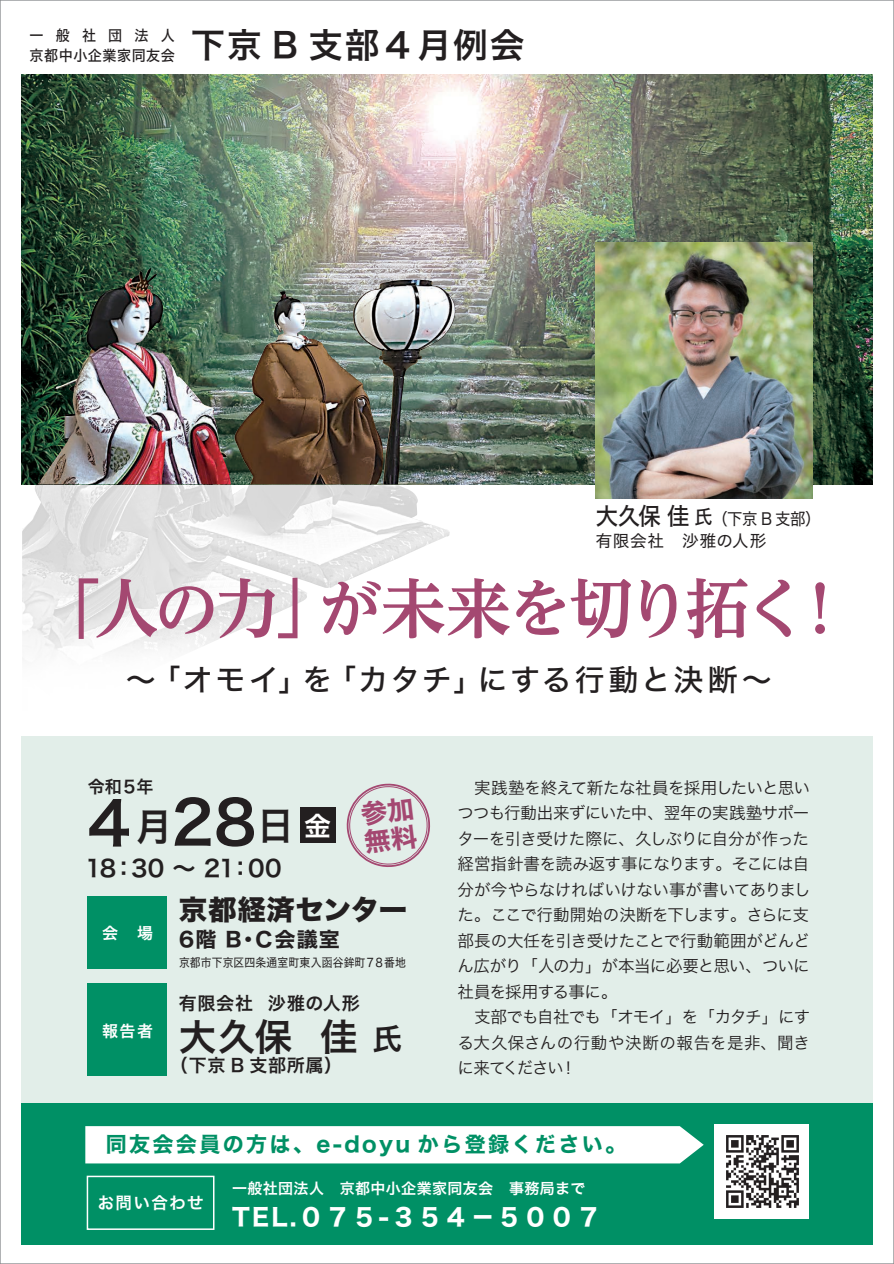
<style>
.page{position:relative;width:894px;height:1264px;background:#fff}
.page>*{position:absolute;margin:0;border:0;box-sizing:border-box;transform-origin:0 0}
.t1{font:700 64.5px "UD Reimin Pro";letter-spacing:-.06em;color:#a44871}
.t2{font:59.7px "Hira Kaku Std W6";color:#231f20}
.t3{font:37.5px "Hira Kaku Std W6";color:#231f20}
.t4{font:34.5px "Hira Kaku Std W6";letter-spacing:.05em;color:#231f20}
.t5{font:30px "Hira Kaku Std W5";letter-spacing:.085em;color:#231f20}
.t6{font:27.6px "Hira Kaku Std W8";letter-spacing:.005em;color:#231f20}
.t7{font:26.85px "Hira Kaku Std W6";color:#fff}
.t8{font:25.8px/28px "Hira Kaku Std W7";color:#a44871}
.t9{font:24px "Hira Kaku Std W7";letter-spacing:.1em;color:#fff}
.t10{font:23.25px "Hira Kaku Std W6";letter-spacing:-.03em;color:#231f20}
.t11{font:21px "Hira Kaku Std W7";letter-spacing:.115em;color:#009065}
.t12{font:20.4px "Hira Kaku Std W7";letter-spacing:.05em;color:#231f20}
.t13{font:18px "Hira Kaku Std W6";letter-spacing:.04em;color:#231f20}
.t14{font:17.1px "Hira Kaku Std W6";color:#231f20}
.t15{font:16.5px/25.5px "Hira Kaku Std W3";letter-spacing:-.035em;color:#231f20}
.t16{font:16.5px/22.4px "Hira Kaku Std W4";letter-spacing:.03em;color:#231f20;scale:.93 1}
.t17{font:16.5px "Hira Kaku Std W6";letter-spacing:.085em;color:#fff}
.t18{font:15.9px "Hira Kaku Std W6";color:#fff}
.t19{font:15px "Hira Kaku Std W6";letter-spacing:.025em;color:#fff}
.t20{font:14.85px/19.6px "Hira Kaku Std W5";letter-spacing:.035em;color:#231f20;scale:.95 1}
.t21{font:12px "Hira Kaku Std W4";letter-spacing:.01em;color:#231f20;scale:.9 1}
.s1{font-family:"Hira Kaku Std W5";font-size:24px}
.s2{font-family:"Hira Kaku Std W5";font-size:19.5px}
.s3{font-size:38.25px}
.s4{font-size:30px}
</style>
<div class="page">
<img style="left:22px;top:74px;width:850px;height:410px">
<div style="left:21px;top:736px;width:851px;height:508px;background:#e2eee9"></div>
<div style="left:21px;top:1103px;width:851px;height:141px;background:#009065"></div>
<div style="left:87px;top:1175px;width:127px;height:54px;border:2px solid #fff"></div>
<div style="left:85px;top:1126px;width:618px;height:37px;background:#fff"></div>
<div style="left:714px;top:1124px;width:95px;height:95px;background:#fff"></div>
<img style="left:726px;top:1135px;width:73px;height:73px">
<img style="left:22px;top:484px;width:428px;height:168px">
<img style="left:38px;top:267px;width:363px;height:217px">
<div style="left:87px;top:896px;width:80px;height:72px;background:#009065"></div>
<div style="left:87px;top:983px;width:80px;height:92px;background:#009065"></div>
<div style="left:299px;top:807px;width:36px;height:36px;background:#231f20"></div>
<img style="left:595px;top:242px;width:217px;height:257px">
<svg style="left:346px;top:783px;width:85px;height:84px"></svg>
<p class="t20" style="left:30px;top:26px;width:154px">一般社団法人京都中小企業家同友会</p>
<h3 class="t4" style="left:191px;top:18px;width:335px">下京 B 支部４月例会</h3>
<p class="t16" style="left:595px;top:507px;width:243px"><span class="s1">大久保 佳</span> <span class="s2">氏</span>（下京 B 支部）有限会社　沙雅の人形</p>
<h1 class="t1" style="left:37px;top:555px;width:816px">「人の力」が未来を切り拓く！</h1>
<h3 class="t5" style="left:126px;top:656px;width:647px">～「オモイ」を「カタチ」にする行動と決断～</h3>
<p class="t14" style="left:88px;top:773px;width:67px">令和５年</p>
<h2 class="t2" style="left:88px;top:776px;width:207px">4<span class="s3">月</span>28<span class="s3">日</span></h2>
<h3 class="t10" style="left:85px;top:850px;width:198px">18：30 ～ 21：00</h3>
<h3 class="t7" style="left:304px;top:804px;width:28px">金</h3>
<h3 class="t8" style="left:359px;top:801px;width:55px;rotate:-7deg">参加無料</h3>
<h3 class="t6" style="left:179px;top:894px;width:230px">京都経済センター</h3>
<p class="t18" style="left:102px;top:920px;width:53px">会　場</p>
<p class="t12" style="left:179px;top:923px;width:162px">6階 B・Ｃ会議室</p>
<p class="t21" style="left:179px;top:953px;width:253px">京都市下京区四条通室町東入函谷鉾町７８番地</p>
<p class="t18" style="left:102px;top:1018px;width:53px">報告者</p>
<p class="t13" style="left:179px;top:989px;width:182px">有限会社 沙雅の人形</p>
<h3 class="t3" style="left:179px;top:1007px;width:225px">大久保 佳<span class="s4">氏</span></h3>
<p class="t13" style="left:170px;top:1051px;width:174px">（下京 B 支部所属）</p>
<p class="t15" style="left:457px;top:774px;width:354px">　実践塾を終えて新たな社員を採用したいと思いつつも行動出来ずにいた中、翌年の実践塾サポーターを引き受けた際に、久しぶりに自分が作った経営指針書を読み返す事になります。そこには自分が今やらなければいけない事が書いてありました。ここで行動開始の決断を下します。さらに支部長の大任を引き受けたことで行動範囲がどんどん広がり「人の力」が本当に必要と思い、ついに社員を採用する事に。<br>　支部でも自社でも「オモイ」を「カタチ」にする大久保さんの行動や決断の報告を是非、聞きに来てください！</p>
<p class="t11" style="left:106px;top:1127px;width:522px">同友会会員の方は、e-doyu から登録ください。</p>
<p class="t17" style="left:98px;top:1190px;width:108px">お問い合わせ</p>
<p class="t19" style="left:232px;top:1176px;width:355px">一般社団法人　京都中小企業家同友会　事務局まで</p>
<h3 class="t9" style="left:232px;top:1197px;width:370px">TEL.０７５-３５４－５００７</h3>
</div>
